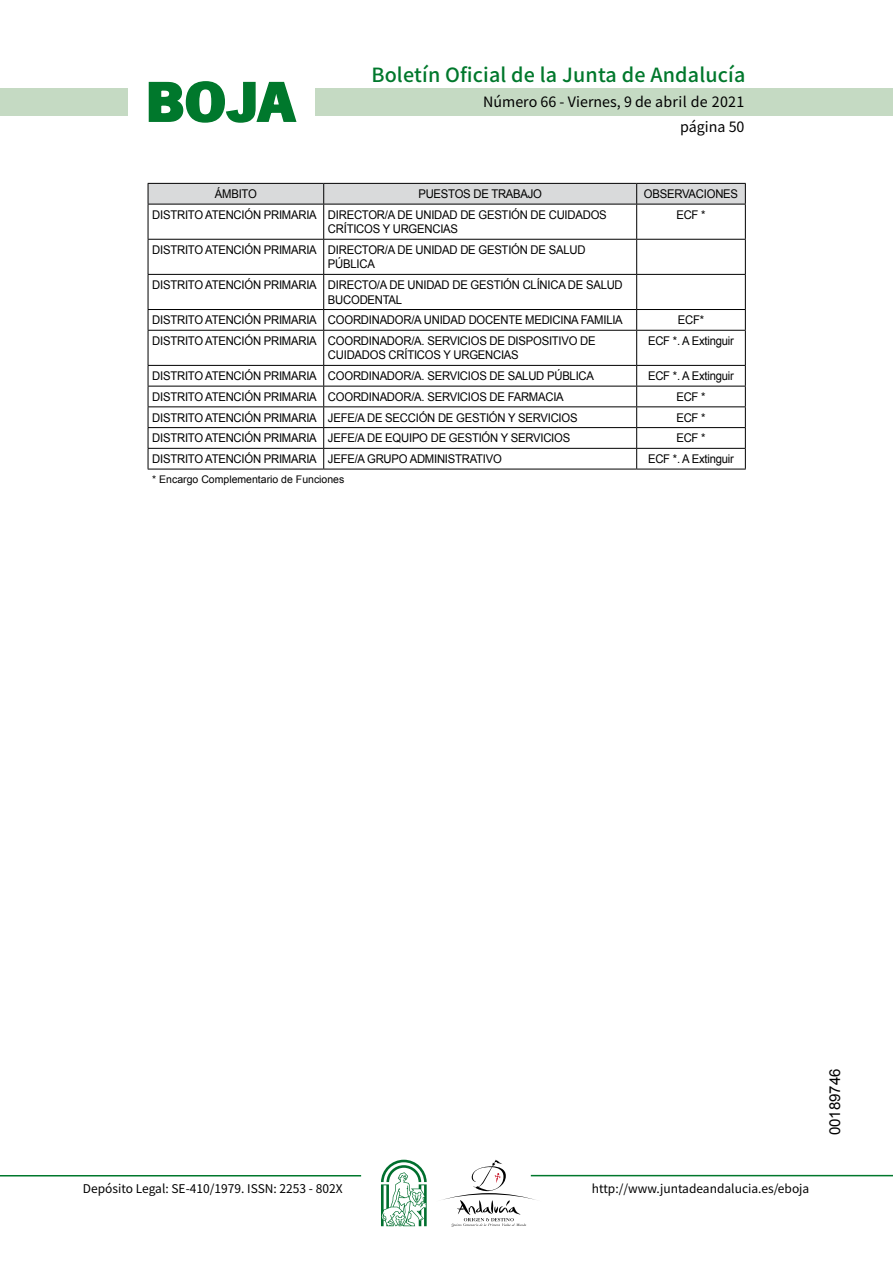
<style>
.page{position:relative;width:893px;height:1263px;background:#fff}
.page>*{position:absolute;margin:0;border:0;box-sizing:border-box;transform-origin:0 0}
.t1{font:700 57.75px "News Got T";color:#00782c;scale:1.14 1}
.t2{font:500 19.5px "Noto Sans HK";letter-spacing:.01em;color:#00782c}
.t3{font:15px "Arial";color:#000}
.t4{font:14.25px/24.5px "Noto Sans HK";color:#000;text-align:right}
.t5{font:12px/14.4px "Arial";letter-spacing:-.02em;color:#000;scale:.94 1}
.t6{font:12px "Noto Sans HK";color:#000}
.t7{font:10.5px "Arial";color:#000}
</style>
<div class="page">
<div style="left:315px;top:88px;width:577px;height:28px;background:#c5dac3"></div>
<div style="left:0;top:88px;width:128px;height:28px;background:#c5dac3"></div>
<hr style="left:0;top:1175px;width:361px;height:2px;background:#00782c">
<hr style="left:531px;top:1175px;width:361px;height:1px;background:#00782c">
<svg style="left:148px;top:81px;width:149px;height:42px"></svg>
<svg style="left:442px;top:1160px;width:100px;height:67px"></svg>
<svg style="left:381px;top:1160px;width:45px;height:66px"></svg>
<svg style="left:148px;top:183px;width:598px;height:21px;background:#cacbcc"></svg>
<hr style="left:148px;top:204px;width:176px;height:1px;background:#000">
<hr style="left:148px;top:204px;width:1px;height:35px;background:#000">
<hr style="left:324px;top:204px;width:312px;height:1px;background:#000">
<hr style="left:323px;top:204px;width:1px;height:35px;background:#000">
<hr style="left:636px;top:204px;width:109px;height:1px;background:#000">
<hr style="left:636px;top:204px;width:1px;height:35px;background:#000">
<hr style="left:745px;top:204px;width:1px;height:35px;background:#000">
<hr style="left:148px;top:239px;width:176px;height:1px;background:#000">
<hr style="left:148px;top:240px;width:1px;height:34px;background:#000">
<hr style="left:324px;top:239px;width:312px;height:1px;background:#000">
<hr style="left:323px;top:240px;width:1px;height:34px;background:#000">
<hr style="left:636px;top:239px;width:109px;height:1px;background:#000">
<hr style="left:636px;top:240px;width:1px;height:34px;background:#000">
<hr style="left:745px;top:240px;width:1px;height:34px;background:#000">
<hr style="left:148px;top:274px;width:176px;height:1px;background:#000">
<hr style="left:148px;top:275px;width:1px;height:34px;background:#000">
<hr style="left:324px;top:274px;width:312px;height:1px;background:#000">
<hr style="left:323px;top:275px;width:1px;height:34px;background:#000">
<hr style="left:636px;top:274px;width:109px;height:1px;background:#000">
<hr style="left:636px;top:275px;width:1px;height:34px;background:#000">
<hr style="left:745px;top:275px;width:1px;height:34px;background:#000">
<hr style="left:148px;top:309px;width:176px;height:1px;background:#000">
<svg style="left:148px;top:310px;width:1px;height:20px"></svg>
<hr style="left:324px;top:309px;width:312px;height:1px;background:#000">
<svg style="left:323px;top:310px;width:1px;height:20px"></svg>
<hr style="left:636px;top:309px;width:109px;height:1px;background:#000">
<svg style="left:636px;top:310px;width:1px;height:20px"></svg>
<svg style="left:745px;top:310px;width:1px;height:20px"></svg>
<hr style="left:148px;top:330px;width:176px;height:1px;background:#000">
<hr style="left:148px;top:331px;width:1px;height:34px;background:#000">
<hr style="left:324px;top:330px;width:312px;height:1px;background:#000">
<hr style="left:323px;top:331px;width:1px;height:34px;background:#000">
<hr style="left:636px;top:330px;width:109px;height:1px;background:#000">
<hr style="left:636px;top:331px;width:1px;height:34px;background:#000">
<hr style="left:745px;top:331px;width:1px;height:34px;background:#000">
<hr style="left:148px;top:365px;width:176px;height:1px;background:#000">
<hr style="left:324px;top:365px;width:312px;height:1px;background:#000">
<hr style="left:636px;top:365px;width:109px;height:1px;background:#000">
<hr style="left:148px;top:386px;width:176px;height:1px;background:#000">
<hr style="left:324px;top:386px;width:312px;height:1px;background:#000">
<hr style="left:636px;top:386px;width:109px;height:1px;background:#000">
<hr style="left:148px;top:406px;width:176px;height:1px;background:#000">
<hr style="left:324px;top:406px;width:312px;height:1px;background:#000">
<hr style="left:636px;top:406px;width:109px;height:1px;background:#000">
<hr style="left:148px;top:427px;width:176px;height:1px;background:#000">
<hr style="left:324px;top:427px;width:312px;height:1px;background:#000">
<hr style="left:636px;top:427px;width:109px;height:1px;background:#000">
<hr style="left:148px;top:448px;width:176px;height:1px;background:#000">
<svg style="left:148px;top:366px;width:1px;height:103px"></svg>
<hr style="left:324px;top:448px;width:312px;height:1px;background:#000">
<svg style="left:323px;top:366px;width:1px;height:103px"></svg>
<hr style="left:636px;top:448px;width:109px;height:1px;background:#000">
<svg style="left:636px;top:366px;width:1px;height:103px"></svg>
<svg style="left:745px;top:366px;width:1px;height:103px"></svg>
<hr style="left:148px;top:469px;width:176px;height:1px;background:#000">
<hr style="left:324px;top:469px;width:312px;height:1px;background:#000">
<hr style="left:636px;top:469px;width:109px;height:1px;background:#000">
<h1 class="t1" style="left:145px;top:68px;width:133px">BOJA</h1>
<h2 class="t2" style="left:371px;top:64px;width:375px">Boletín Oficial de la Junta de Andalucía</h2>
<p class="t4" style="left:483px;top:90px;width:263px">Número 66 - Viernes, 9 de abril de 2021 página 50</p>
<p class="t5" style="left:215px;top:187px;width:46px">ÁMBITO</p>
<p class="t5" style="left:418px;top:187px;width:133px">PUESTOS DE TRABAJO</p>
<p class="t5" style="left:644px;top:187px;width:102px">OBSERVACIONES</p>
<p class="t5" style="left:328px;top:208px;width:298px;text-indent:-176px">DISTRITO ATENCIÓN PRIMARIA DIRECTOR/A DE UNIDAD DE GESTIÓN DE CUIDADOS<br>CRÍTICOS Y URGENCIAS</p>
<p class="t5" style="left:676px;top:208px;width:33px">ECF *</p>
<p class="t5" style="left:328px;top:243px;width:275px;text-indent:-176px">DISTRITO ATENCIÓN PRIMARIA DIRECTOR/A DE UNIDAD DE GESTIÓN DE SALUD<br>PÚBLICA</p>
<p class="t5" style="left:328px;top:278px;width:315px;text-indent:-176px">DISTRITO ATENCIÓN PRIMARIA DIRECTO/A DE UNIDAD DE GESTIÓN CLÍNICA DE SALUD<br>BUCODENTAL</p>
<p class="t5" style="left:152px;top:313px;width:502px">DISTRITO ATENCIÓN PRIMARIA COORDINADOR/A UNIDAD DOCENTE MEDICINA FAMILIA</p>
<p class="t5" style="left:678px;top:313px;width:29px">ECF*</p>
<p class="t5" style="left:328px;top:334px;width:286px;text-indent:-176px">DISTRITO ATENCIÓN PRIMARIA COORDINADOR/A. SERVICIOS DE DISPOSITIVO DE<br>CUIDADOS CRÍTICOS Y URGENCIAS</p>
<p class="t5" style="left:648px;top:334px;width:93px">ECF *. A Extinguir</p>
<p class="t5" style="left:152px;top:369px;width:471px">DISTRITO ATENCIÓN PRIMARIA COORDINADOR/A. SERVICIOS DE SALUD PÚBLICA</p>
<p class="t5" style="left:648px;top:369px;width:93px">ECF *. A Extinguir</p>
<p class="t5" style="left:152px;top:390px;width:439px">DISTRITO ATENCIÓN PRIMARIA COORDINADOR/A. SERVICIOS DE FARMACIA</p>
<p class="t5" style="left:676px;top:390px;width:33px">ECF *</p>
<p class="t5" style="left:152px;top:410px;width:454px">DISTRITO ATENCIÓN PRIMARIA JEFE/A DE SECCIÓN DE GESTIÓN Y SERVICIOS</p>
<p class="t5" style="left:676px;top:410px;width:33px">ECF *</p>
<p class="t5" style="left:152px;top:431px;width:446px">DISTRITO ATENCIÓN PRIMARIA JEFE/A DE EQUIPO DE GESTIÓN Y SERVICIOS</p>
<p class="t5" style="left:676px;top:431px;width:33px">ECF *</p>
<p class="t5" style="left:152px;top:452px;width:373px">DISTRITO ATENCIÓN PRIMARIA JEFE/A GRUPO ADMINISTRATIVO</p>
<p class="t5" style="left:648px;top:452px;width:93px">ECF *. A Extinguir</p>
<p class="t7" style="left:152px;top:472px;width:193px">* Encargo Complementario de Funciones</p>
<p class="t6" style="left:83px;top:1181px;width:261px">Depósito Legal: SE-410/1979. ISSN: 2253 - 802X</p>
<p class="t6" style="left:592px;top:1181px;width:219px">http://www.juntadeandalucia.es/eboja</p>
<p class="t3" style="left:825px;top:1135px;width:68px;rotate:-90deg">00189746</p>
</div>
